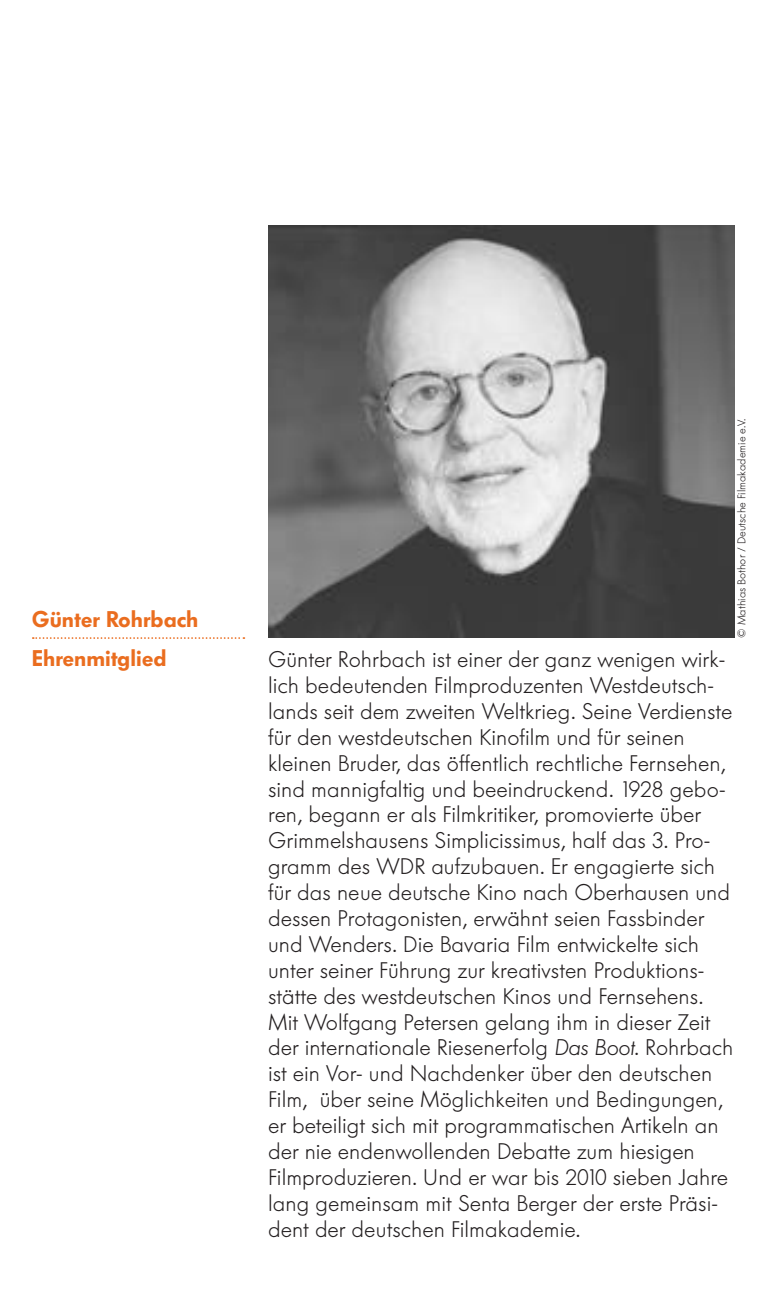
<style>
.page{position:relative;width:766px;height:1314px;background:#fff}
.page>*{position:absolute;margin:0;border:0;box-sizing:border-box;transform-origin:0 0}
.t1{font:300 22.5px/25.9px "Futura BQ";color:#231f20}
.t2{font:600 22.5px/38.7px "Futura BQ";color:#ea6d1f}
.t3{font:300 11.25px "Futura BQ";color:#231f20}
.s1{font-style:italic}
</style>
<div class="page">
<svg style="left:33px;top:637px;width:211px;height:2px"></svg>
<img style="left:268px;top:226px;width:465px;height:412px">
<p class="t2" style="left:32px;top:600px;width:168px">Günter Rohrbach<br>Ehrenmitglied</p>
<p class="t3" style="left:734px;top:638px;width:221px;rotate:-90deg">© Mathias Bothor / Deutsche Filmakademie e.V.</p>
<p class="t1" style="left:268px;top:647px;width:466px">Günter Rohrbach ist einer der ganz wenigen wirk&shy;lich bedeutenden Filmproduzenten Westdeutsch&shy;lands seit dem zweiten Weltkrieg. Seine Verdienste für den westdeutschen Kinofilm und für seinen kleinen Bruder, das öffentlich rechtliche Fernsehen, sind mannigfaltig und beeindruckend. 1928 gebo&shy;ren, begann er als Filmkritiker, promovierte über Grimmelshausens Simplicissimus, half das 3. Pro&shy;gramm des WDR aufzubauen. Er engagierte sich für das neue deutsche Kino nach Oberhausen und dessen Protagonisten, erwähnt seien Fassbinder und Wenders. Die Bavaria Film entwickelte sich unter seiner Führung zur kreativsten Produktions&shy;stätte des westdeutschen Kinos und Fernsehens.<br>Mit Wolfgang Petersen gelang ihm in dieser Zeit der internationale Riesenerfolg <span class="s1">Das Boot</span>. Rohrbach ist ein Vor- und Nachdenker über den deutschen Film, über seine Möglichkeiten und Bedingungen, er beteiligt sich mit programmatischen Artikeln an der nie endenwollenden Debatte zum hiesigen Filmproduzieren. Und er war bis 2010 sieben Jahre lang gemeinsam mit Senta Berger der erste Präsi&shy;dent der deutschen Filmakademie.</p>
</div>
